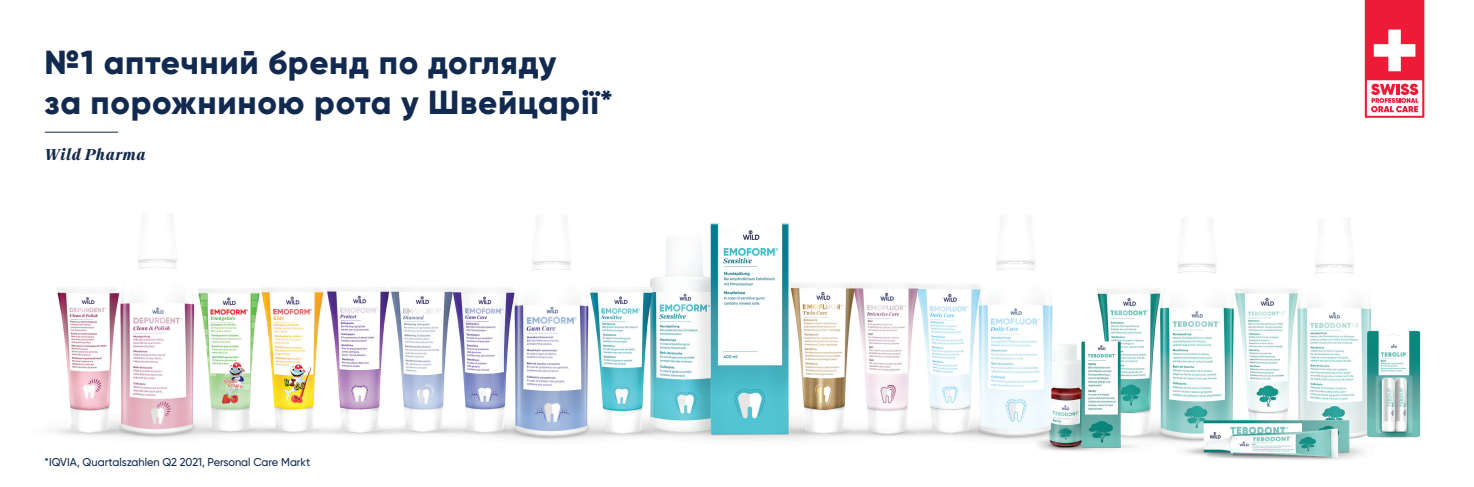
<style>
.page{position:relative;width:1474px;height:487px;background:#fff}
.page>*{position:absolute;margin:0;border:0;box-sizing:border-box;transform-origin:0 0}
.t1{font:800 33.25px/39.9px "Gilroy Two";letter-spacing:.02em;color:#122a4f}
.t2{font:italic 700 15.05px "Suisse Works";letter-spacing:.02em;color:#122a4f}
.t3{font:500 11.38px "Gilroy Two";color:#122a4f}
</style>
<div class="page">
<img style="left:44px;top:0;width:1381px;height:460px">
<hr style="left:45px;top:131px;width:73px;height:1px;background:#122a4f">
<svg style="left:1364px;top:0;width:60px;height:118px"></svg>
<p class="t1" style="left:45px;top:42px;width:570px">№1 аптечний бренд по догляду<br>за порожниною рота у Швейцарії*</p>
<p class="t2" style="left:45px;top:145px;width:103px">Wild Pharma</p>
<p class="t3" style="left:45px;top:455px;width:267px">*IQVIA, Quartalszahlen Q2 2021, Personal Care Markt</p>
</div>
